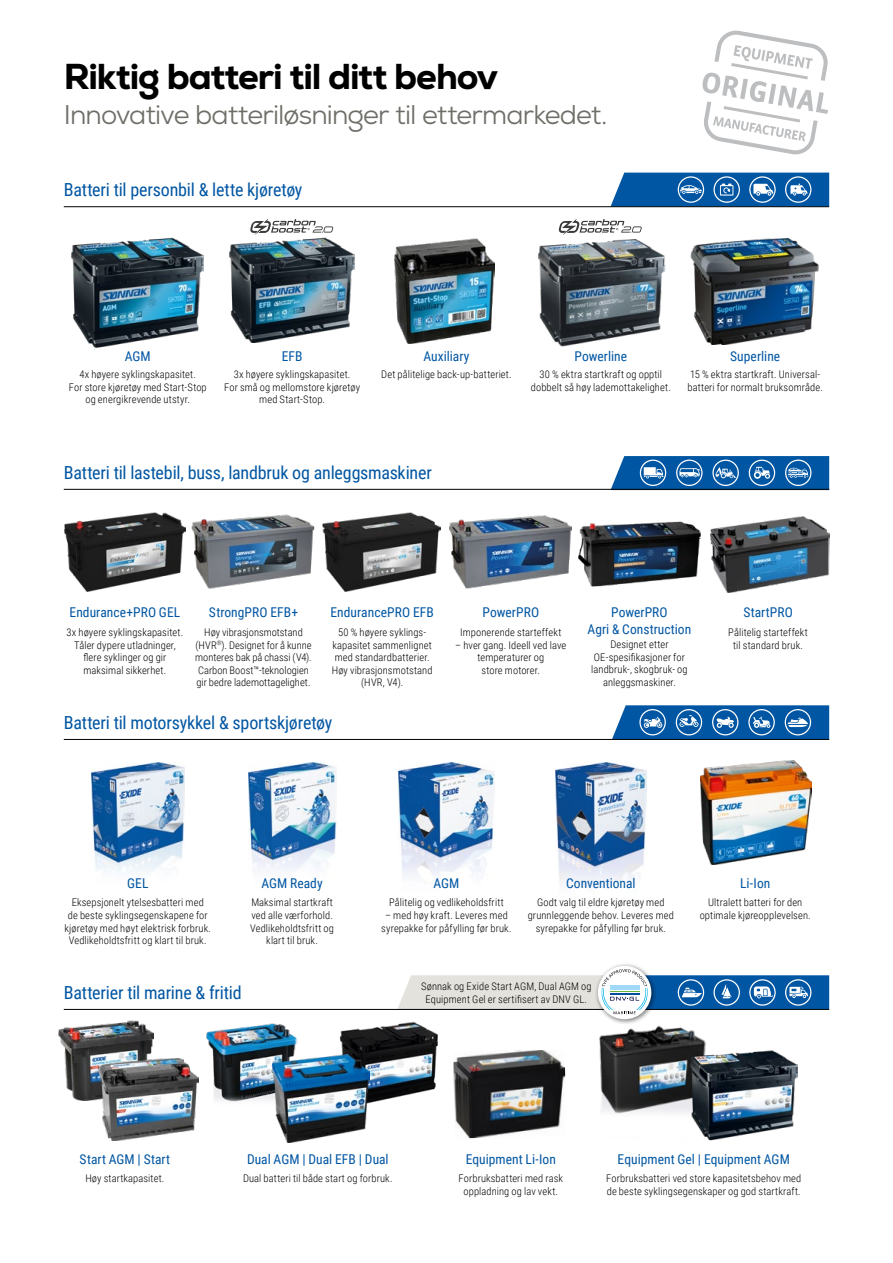
<style>
.page{position:relative;width:893px;height:1263px;background:#fff}
.page>*{position:absolute;margin:0;border:0;box-sizing:border-box;transform-origin:0 0}
.t1{font:800 36px "Nexa";letter-spacing:-.03em;color:#000}
.t2{font:27px "Nexa";letter-spacing:-.035em;color:#6e6d67}
.t3{font:18px "Roboto Condensed";letter-spacing:-.01em;color:#0056a3}
.t4{font:13.5px/16.2px "Roboto Condensed";letter-spacing:.005em;color:#0056a3;text-align:center}
.t5{font:300 10.5px/12.6px "Roboto Condensed";letter-spacing:.01em;color:#000;text-align:center}
</style>
<div class="page">
<img style="left:59px;top:1020px;width:94px;height:81px">
<img style="left:198px;top:1023px;width:100px;height:79px">
<img style="left:339px;top:1021px;width:99px;height:83px">
<img style="left:450px;top:515px;width:122px;height:73px">
<img style="left:710px;top:517px;width:119px;height:75px">
<img style="left:578px;top:521px;width:123px;height:66px">
<img style="left:323px;top:512px;width:117px;height:79px">
<img style="left:64px;top:513px;width:121px;height:78px">
<img style="left:191px;top:514px;width:124px;height:75px">
<img style="left:394px;top:238px;width:100px;height:105px">
<img style="left:72px;top:237px;width:131px;height:113px">
<img style="left:229px;top:237px;width:125px;height:105px">
<img style="left:690px;top:239px;width:129px;height:105px">
<img style="left:599px;top:1025px;width:107px;height:89px">
<img style="left:99px;top:1058px;width:99px;height:83px">
<img style="left:273px;top:1054px;width:96px;height:88px">
<img style="left:691px;top:1049px;width:107px;height:92px">
<img style="left:453px;top:1050px;width:113px;height:88px">
<img style="left:537px;top:240px;width:129px;height:107px">
<svg style="left:702px;top:30px;width:126px;height:124px"></svg>
<img style="left:398px;top:762px;width:96px;height:116px">
<img style="left:248px;top:762px;width:88px;height:109px">
<img style="left:555px;top:762px;width:91px;height:125px">
<img style="left:92px;top:762px;width:92px;height:111px">
<svg style="left:612px;top:705px;width:217px;height:34px"></svg>
<hr style="left:64px;top:739px;width:765px;height:1px;background:#000">
<img style="left:701px;top:760px;width:110px;height:105px">
<svg style="left:610px;top:456px;width:219px;height:33px"></svg>
<hr style="left:64px;top:489px;width:765px;height:1px;background:#000">
<svg style="left:610px;top:173px;width:219px;height:33px"></svg>
<hr style="left:64px;top:206px;width:765px;height:1px;background:#000">
<svg style="left:250px;top:219px;width:83px;height:16px"></svg>
<svg style="left:559px;top:219px;width:83px;height:16px"></svg>
<hr style="left:64px;top:1009px;width:765px;height:1px;background:#000">
<div style="left:595px;top:962px;width:62px;height:63px;background:#000;opacity:.5"></div>
<div style="left:598px;top:966px;width:53px;height:53px;background:#fff;border-radius:50%"></div>
<svg style="left:397px;top:969px;width:432px;height:45px"></svg>
<h1 class="t1" style="left:64px;top:54px;width:436px">Riktig batteri til ditt behov</h1>
<h2 class="t2" style="left:64px;top:97px;width:545px">Innovative batteriløsninger til ettermarkedet.</h2>
<h3 class="t3" style="left:64px;top:177px;width:240px">Batteri til personbil &amp; lette kjøretøy</h3>
<p class="t4" style="left:125px;top:348px;width:27px">AGM</p>
<p class="t5" style="left:69px;top:367px;width:139px">4x høyere syklingskapasitet.<br>For store kjøretøy med Start-Stop og energikrevende utstyr.</p>
<p class="t4" style="left:282px;top:348px;width:22px">EFB</p>
<p class="t5" style="left:224px;top:367px;width:137px">3x høyere syklingskapasitet.<br>For små og mellomstore kjøretøy med Start-Stop.</p>
<p class="t4" style="left:423px;top:348px;width:47px">Auxiliary</p>
<p class="t5" style="left:381px;top:367px;width:132px">Det pålitelige back-up-batteriet.</p>
<p class="t4" style="left:575px;top:348px;width:54px">Powerline</p>
<p class="t5" style="left:531px;top:367px;width:141px">30 % ektra startkraft og opptil dobbelt så høy lademottakelighet.</p>
<p class="t4" style="left:730px;top:348px;width:52px">Superline</p>
<p class="t5" style="left:688px;top:367px;width:137px;text-align:left">15 % ektra startkraft. Universal&shy;batteri for normalt bruksområde.</p>
<h3 class="t3" style="left:64px;top:460px;width:370px">Batteri til lastebil, buss, landbruk og anleggsmaskiner</h3>
<p class="t4" style="left:70px;top:604px;width:112px">Endurance+PRO GEL</p>
<p class="t5" style="left:67px;top:626px;width:118px">3x høyere syklingskapasitet.<br>Tåler dypere utladninger, flere syklinger og gir maksimal sikkerhet.</p>
<p class="t4" style="left:209px;top:604px;width:91px">StrongPRO EFB+</p>
<p class="t5" style="left:195px;top:626px;width:118px">Høy vibrasjonsmotstand (HVR<sup>®</sup>). Designet for å kunne monteres bak på chassi (V4).<br>Carbon Boost™-teknologien gir bedre lademottagelighet.</p>
<p class="t4" style="left:330px;top:604px;width:105px">EndurancePRO EFB</p>
<p class="t5" style="left:332px;top:626px;width:102px">50 % høyere syklings&shy;kapasitet sammenlignet med standardbatterier.<br>Høy vibrasjonsmotstand (HVR, V4).</p>
<h3 class="t3" style="left:64px;top:710px;width:270px">Batteri til motorsykkel &amp; sportskjøretøy</h3>
<p class="t4" style="left:482px;top:604px;width:58px">PowerPRO</p>
<p class="t5" style="left:460px;top:626px;width:103px">Imponerende starteffekt</p>
<p class="t5" style="left:455px;top:638px;width:113px">– hver gang. Ideell ved lave temperaturer og<br>store motorer.</p>
<p class="t4" style="left:588px;top:604px;width:105px">PowerPRO<br>Agri &amp; Construction</p>
<p class="t5" style="left:591px;top:638px;width:98px">Designet etter<br>OE-spesifikasjoner for landbruk-, skogbruk- og anleggsmaskiner.</p>
<p class="t4" style="left:743px;top:604px;width:51px">StartPRO</p>
<p class="t5" style="left:728px;top:626px;width:81px">Pålitelig starteffekt til standard bruk.</p>
<p class="t4" style="left:127px;top:874px;width:23px">GEL</p>
<p class="t5" style="left:65px;top:896px;width:148px">Eksepsjonelt ytelsesbatteri med<br>de beste syklingsegenskapene for kjøretøy med høyt elektrisk forbruk.<br>Vedlikeholdtsfritt og klart til bruk.</p>
<p class="t4" style="left:262px;top:874px;width:63px">AGM Ready</p>
<p class="t5" style="left:250px;top:896px;width:85px">Maksimal startkraft ved alle værforhold.<br>Vedlikeholdtsfritt og klart til bruk.</p>
<h3 class="t3" style="left:64px;top:980px;width:179px">Batterier til marine &amp; fritid</h3>
<p class="t4" style="left:433px;top:874px;width:27px">AGM</p>
<p class="t5" style="left:389px;top:896px;width:116px">Pålitelig og vedlikeholdsfritt</p>
<p class="t5" style="left:381px;top:908px;width:132px">– med høy kraft. Leveres med syrepakke for påfylling før bruk.</p>
<p class="t4" style="left:566px;top:874px;width:71px">Conventional</p>
<p class="t5" style="left:528px;top:896px;width:148px">Godt valg til eldre kjøretøy med grunnleggende behov. Leveres med syrepakke for påfylling før bruk.</p>
<p class="t5" style="left:421px;top:979px;width:172px">Sønnak og Exide Start AGM, Dual AGM og<br>Equipment Gel er sertifisert av DNV GL.</p>
<p class="t4" style="left:740px;top:874px;width:32px">Li-Ion</p>
<p class="t5" style="left:700px;top:896px;width:112px">Ultralett batteri for den optimale kjøreopplevelsen.</p>
<p class="t4" style="left:80px;top:1150px;width:92px">Start AGM | Start</p>
<p class="t5" style="left:85px;top:1172px;width:81px">Høy startkapasitet.</p>
<p class="t4" style="left:247px;top:1150px;width:143px">Dual AGM | Dual EFB | Dual</p>
<p class="t5" style="left:243px;top:1172px;width:151px">Dual batteri til både start og forbruk.</p>
<p class="t4" style="left:466px;top:1150px;width:92px">Equipment Li-Ion</p>
<p class="t5" style="left:459px;top:1172px;width:106px">Forbruksbatteri med rask oppladning og lav vekt.</p>
<p class="t4" style="left:618px;top:1150px;width:174px">Equipment Gel | Equipment AGM</p>
<p class="t5" style="left:606px;top:1172px;width:197px;text-align:left">Forbruksbatteri ved store kapasitetsbehov med de beste syklingsegenskaper og god startkraft.</p>
</div>
